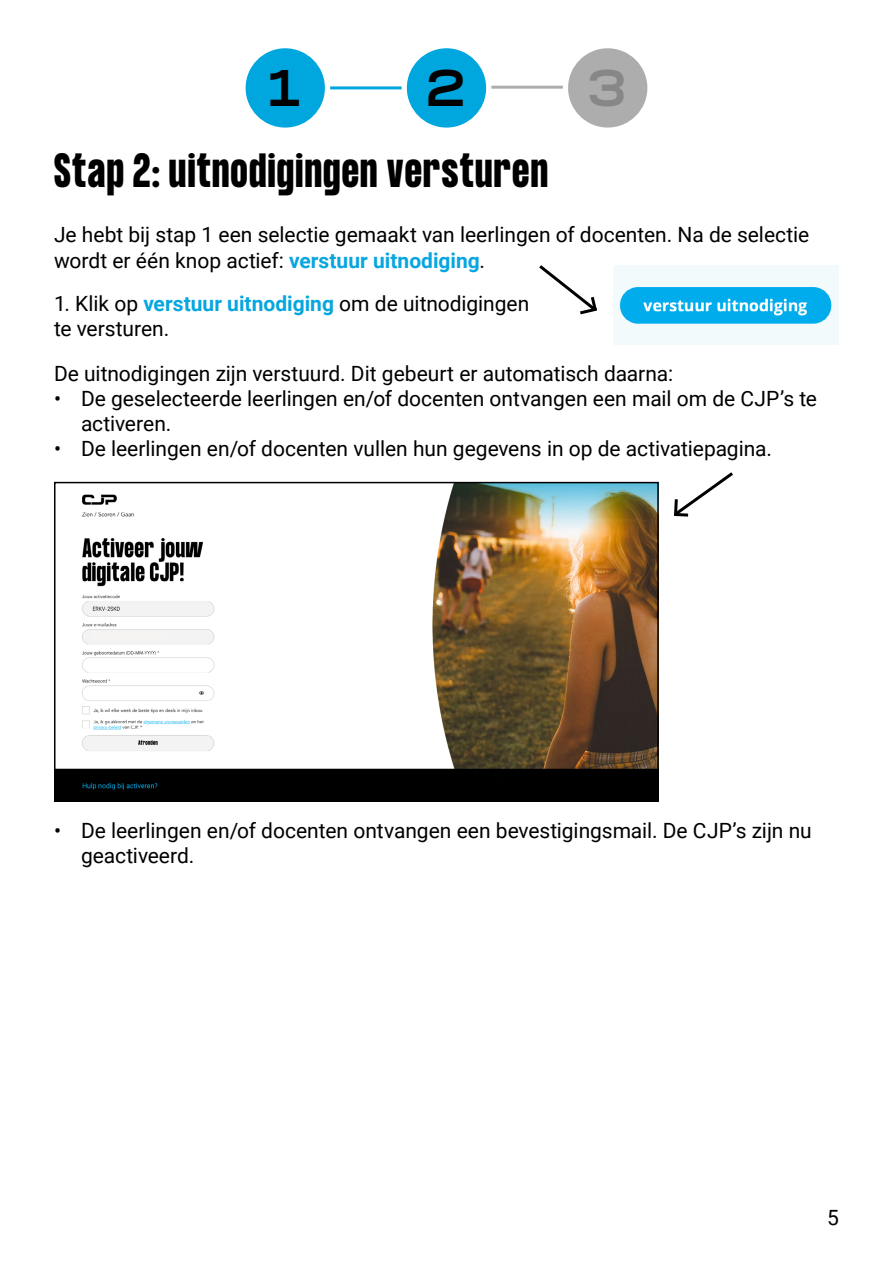
<style>
.page{position:relative;width:893px;height:1263px;background:#fff}
.page>*{position:absolute;margin:0;border:0;box-sizing:border-box;transform-origin:0 0}
.t1{font:700 45px "Formula Condensed";color:#000}
.t2{font:700 45px "Formula Condensed";color:#878787}
.t3{font:700 42px "Formula Condensed";letter-spacing:.045em;color:#000}
.t4{font:21px/25.2px "Roboto";color:#000}
.s1{font-weight:700;color:#07a6df}
</style>
<div class="page">
<div style="left:407px;top:48px;width:79px;height:80px;background:#00a6de;border-radius:50%"></div>
<div style="left:568px;top:48px;width:79px;height:80px;background:#adadad;border-radius:50%"></div>
<div style="left:246px;top:48px;width:79px;height:80px;background:#00a6de;border-radius:50%"></div>
<hr style="left:330px;top:86px;width:72px;height:3px;background:#00a6de">
<hr style="left:491px;top:86px;width:72px;height:3px;background:#adadad">
<svg style="left:674px;top:472px;width:59px;height:45px"></svg>
<img style="left:614px;top:265px;width:225px;height:79px">
<svg style="left:539px;top:265px;width:58px;height:50px"></svg>
<img style="left:57px;top:485px;width:599px;height:314px">
<div style="left:54px;top:482px;width:605px;height:320px;border:2px solid #000"></div>
<div style="left:92px;top:633px;width:76px;height:7px;background:#f5f4f3"></div>
<h1 class="t1" style="left:270px;top:61px;width:31px">1</h1>
<h1 class="t1" style="left:428px;top:61px;width:37px">2</h1>
<h1 class="t2" style="left:589px;top:61px;width:36px">3</h1>
<h2 class="t3" style="left:54px;top:145px;width:495px">Stap 2: uitnodigingen versturen</h2>
<p class="t4" style="left:54px;top:222px;width:757px">Je hebt bij stap 1 een selectie gemaakt van leerlingen of docenten. Na de selectie wordt er één knop actief: <span class="s1">verstuur uitnodiging</span>.</p>
<p class="t4" style="left:54px;top:290px;width:477px">1. Klik op <span class="s1">verstuur uitnodiging</span> om de uitnodigingen te versturen.</p>
<p class="t4" style="left:54px;top:360px;width:621px">De uitnodigingen zijn verstuurd. Dit gebeurt er automatisch daarna:</p>
<p class="t4" style="left:81px;top:385px;width:737px;text-indent:-27px">• De geselecteerde leerlingen en/of docenten ontvangen een mail om de CJP’s te activeren.</p>
<p class="t4" style="left:54px;top:435px;width:719px">• De leerlingen en/of docenten vullen hun gegevens in op de activatiepagina.</p>
<p class="t4" style="left:81px;top:817px;width:732px;text-indent:-27px">• De leerlingen en/of docenten ontvangen een bevestigingsmail. De CJP’s zijn nu geactiveerd.</p>
<p class="t4" style="left:827px;top:1204px;width:13px">5</p>
</div>
